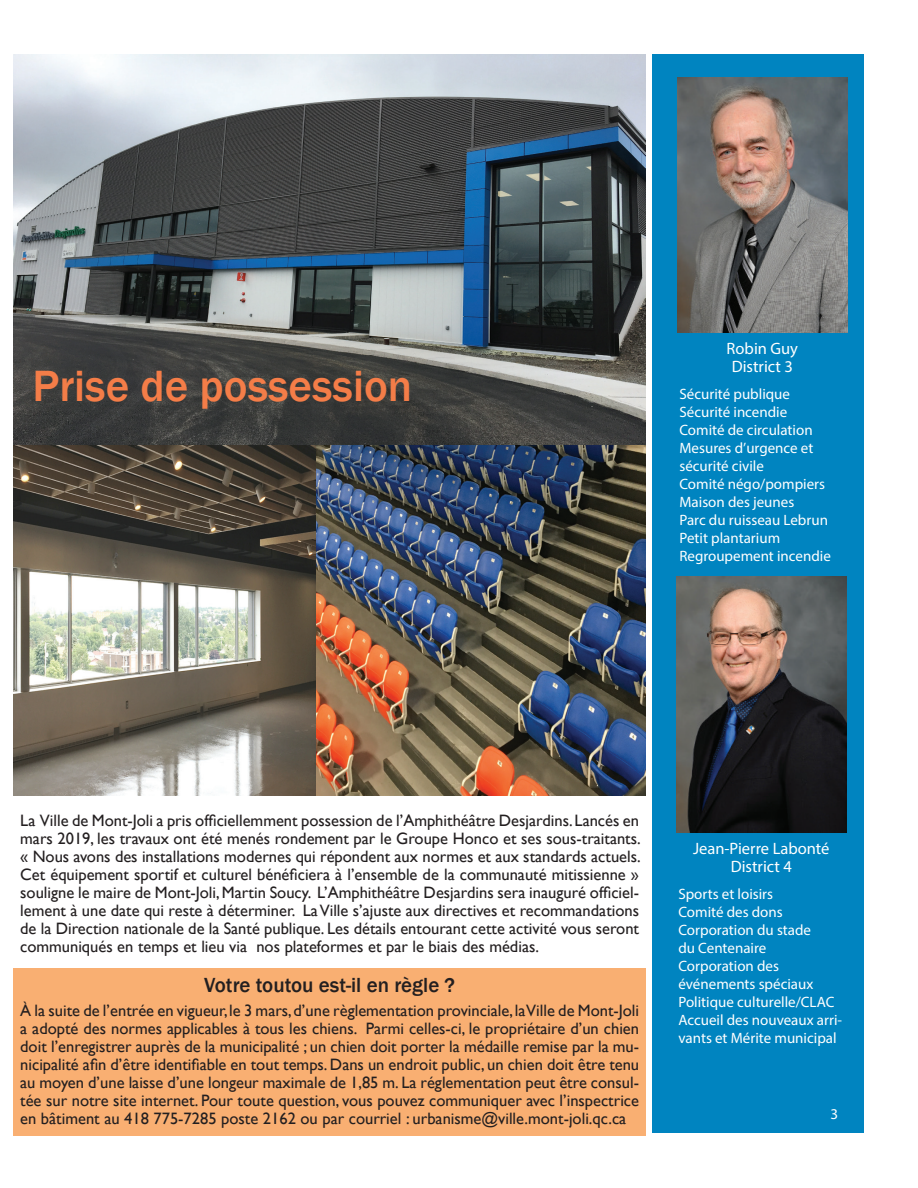
<style>
.page{position:relative;width:918px;height:1188px;background:#fff}
.page>*{position:absolute;margin:0;border:0;box-sizing:border-box;transform-origin:0 0}
.t1{font:500 45px "Franklin Gothic";color:#f47d48}
.t2{font:500 21px "Franklin Gothic";color:#231f20}
.t3{font:16.5px/18px "Gill Sans";color:#231f20;text-align:justify}
.t4{font:16.5px/18px "Myriad Pro";color:#fff;text-align:center}
.t5{font:15px/18px "Myriad Pro";color:#fff}
</style>
<div class="page">
<div style="left:652px;top:55px;width:211px;height:1078px;background:#0084c0"></div>
<img style="left:677px;top:77px;width:170px;height:256px">
<img style="left:676px;top:577px;width:170px;height:255px">
<img style="left:14px;top:55px;width:632px;height:741px">
<div style="left:14px;top:969px;width:632px;height:167px;background:#f9af72"></div>
<h1 class="t1" style="left:32px;top:359px;width:381px">Prise de possession</h1>
<p class="t4" style="left:727px;top:339px;width:73px">Robin Guy<br>District 3</p>
<p class="t5" style="left:679px;top:384px;width:153px">Sécurité publique<br>Sécurité incendie<br>Comité de circulation<br>Mesures d’urgence et sécurité civile<br>Comité négo/pompiers<br>Maison des jeunes<br>Parc du ruisseau Lebrun<br>Petit plantarium<br>Regroupement incendie</p>
<p class="t3" style="left:20px;top:812px;width:622px">La Ville de Mont-Joli a pris officiellemment possession de l’Amphithéâtre Desjardins. Lancés en mars 2019, les travaux ont été menés rondement par le Groupe Honco et ses sous-traitants. « Nous avons des installations modernes qui répondent aux normes et aux standards actuels.<br>Cet équipement sportif et culturel bénéficiera à l’ensemble de la communauté mitissienne » souligne le maire de Mont-Joli, Martin Soucy. L’Amphithéâtre Desjardins sera inauguré officiel&shy;lement à une date qui reste à déterminer. La Ville s’ajuste aux directives et recommandations de la Direction nationale de la Santé publique. Les détails entourant cette activité vous seront communiqués en temps et lieu via nos plateformes et par le biais des médias.</p>
<p class="t2" style="left:204px;top:972px;width:252px">Votre toutou est-il en règle ?</p>
<p class="t3" style="left:20px;top:1002px;width:620px">À la suite de l’entrée en vigueur, le 3 mars, d’une règlementation provinciale, la Ville de Mont-Joli a adopté des normes applicables à tous les chiens. Parmi celles-ci, le propriétaire d’un chien doit l’enregistrer auprès de la municipalité ; un chien doit porter la médaille remise par la mu&shy;nicipalité afin d’être identifiable en tout temps. Dans un endroit public, un chien doit être tenu au moyen d’une laisse d’une longeur maximale de 1,85 m. La réglementation peut être consul&shy;tée sur notre site internet. Pour toute question, vous pouvez communiquer avec l’inspectrice en bâtiment au 418 775-7285 poste 2162 ou par courriel : urbanisme@ville.mont-joli.qc.ca</p>
<p class="t4" style="left:693px;top:839px;width:138px">Jean-Pierre Labonté<br>District 4</p>
<p class="t5" style="left:678px;top:885px;width:165px">Sports et loisirs<br>Comité des dons<br>Corporation du stade<br>du Centenaire<br>Corporation des événements spéciaux<br>Politique culturelle/CLAC<br>Accueil des nouveaux arri&shy;vants et Mérite municipal</p>
<p class="t5" style="left:831px;top:1104px;width:9px">3</p>
</div>
